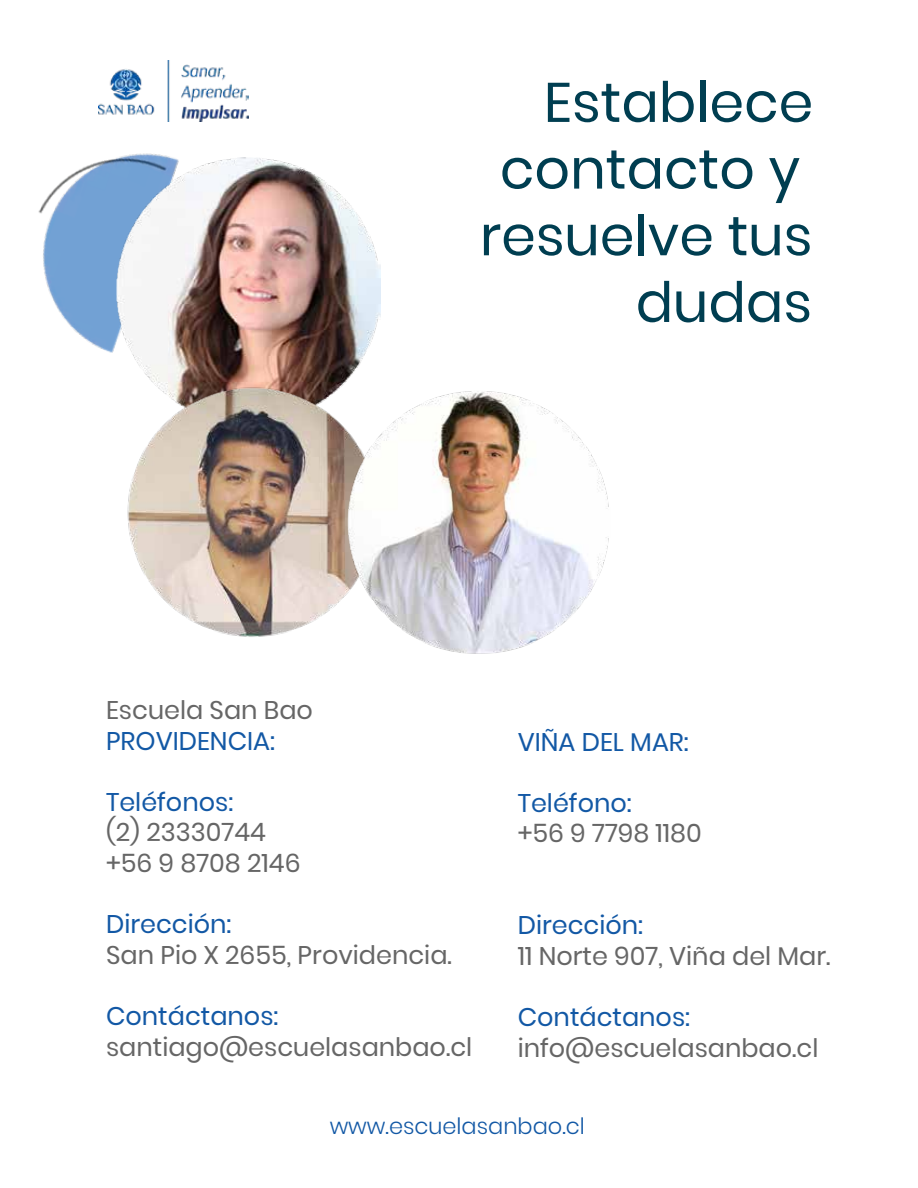
<style>
.page{position:relative;width:918px;height:1188px;background:#fff}
.page>*{position:absolute;margin:0;border:0;box-sizing:border-box;transform-origin:0 0}
.t1{font:55.5px/66.8px "Poppins";color:#003e51;text-align:right}
.t2{font:25.5px/30.6px "Poppins";color:#666}
.t3{font:25.5px "Poppins";color:#1258a5}
.t4{font:300 22.5px "Poppins";color:#1258a5}
</style>
<div class="page">
<img style="left:38px;top:153px;width:135px;height:199px">
<img style="left:117px;top:158px;width:264px;height:221px">
<img style="left:127px;top:379px;width:221px;height:258px">
<img style="left:347px;top:389px;width:262px;height:265px">
<img style="left:98px;top:60px;width:151px;height:62px">
<h1 class="t1" style="left:480px;top:69px;width:335px">Establece contacto y resuelve tus dudas</h1>
<p class="t2" style="left:106px;top:695px;width:208px">Escuela San Bao</p>
<p class="t3" style="left:106px;top:726px;width:170px">PROVIDENCIA:</p>
<p class="t3" style="left:106px;top:787px;width:129px">Teléfonos:</p>
<p class="t2" style="left:106px;top:817px;width:196px">(2) 23330744 +56 9 8708 2146</p>
<p class="t3" style="left:106px;top:910px;width:127px">Dirección:</p>
<p class="t2" style="left:106px;top:940px;width:347px">San Pio X 2655, Providencia.</p>
<p class="t3" style="left:106px;top:1001px;width:174px">Contáctanos:</p>
<p class="t2" style="left:106px;top:1032px;width:368px">santiago@escuelasanbao.cl</p>
<p class="t3" style="left:518px;top:727px;width:172px">VIÑA DEL MAR:</p>
<p class="t3" style="left:518px;top:788px;width:115px">Teléfono:</p>
<p class="t2" style="left:518px;top:818px;width:186px">+56 9 7798 1180</p>
<p class="t3" style="left:518px;top:910px;width:127px">Dirección:</p>
<p class="t2" style="left:518px;top:941px;width:314px">11 Norte 907, Viña del Mar.</p>
<p class="t3" style="left:518px;top:1002px;width:174px">Contáctanos:</p>
<p class="t2" style="left:518px;top:1033px;width:302px">info@escuelasanbao.cl</p>
<p class="t4" style="left:330px;top:1113px;width:257px">www.escuelasanbao.cl</p>
</div>
